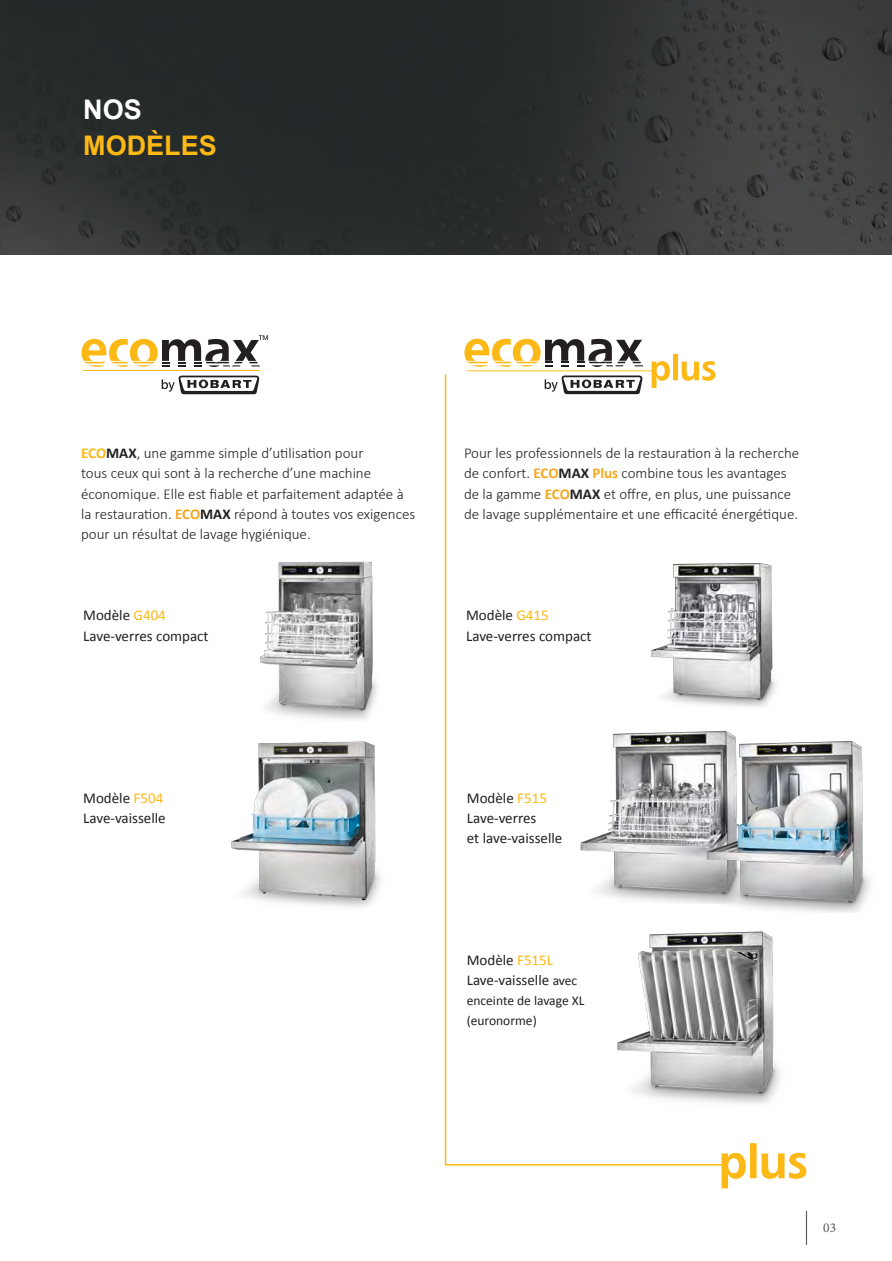
<style>
.page{position:relative;width:892px;height:1261px;background:#fff}
.page>*{position:absolute;margin:0;border:0;box-sizing:border-box;transform-origin:0 0}
.t1{font:700 27px "Arial";color:#fcb814}
.t2{font:700 27px "Arial";color:#fff}
.t3{font:300 15px/20.2px "Calibri";color:#231f20}
.t4{font:15px/20.2px "Calibri";color:#231f20}
.t5{font:13.5px/20.2px "Calibri";color:#231f20}
.t6{font:13.5px "Minion Pro";color:#57585a}
.s1{font-weight:700;color:#fcb814}
.s2{font-weight:700}
.s3{font-weight:700;color:#f6a71c}
.s4{color:#fcb814}
.s5{font-size:13.5px}
</style>
<div class="page">
<img style="left:0;top:0;width:891px;height:254px">
<hr style="left:805px;top:1210px;width:2px;height:35px;background:#57585a">
<svg style="left:721px;top:1143px;width:85px;height:45px"></svg>
<svg style="left:444px;top:373px;width:279px;height:793px"></svg>
<img style="left:702px;top:710px;width:168px;height:202px">
<img style="left:611px;top:546px;width:166px;height:162px">
<img style="left:260px;top:490px;width:195px;height:231px">
<img style="left:577px;top:924px;width:204px;height:199px">
<img style="left:231px;top:741px;width:150px;height:166px">
<hr style="left:83px;top:370px;width:177px;height:1px;background:#fcb814">
<svg style="left:162px;top:375px;width:97px;height:19px"></svg>
<svg style="left:82px;top:335px;width:186px;height:32px"></svg>
<svg style="left:464px;top:339px;width:251px;height:55px"></svg>
<h1 class="t2" style="left:83px;top:92px;width:60px">NOS</h1>
<h1 class="t1" style="left:83px;top:128px;width:135px">MODÈLES</h1>
<p class="t3" style="left:81px;top:443px;width:335px"><span class="s1">ECO</span><span class="s2">MAX</span>, une gamme simple d’utilisation pour<br>tous ceux qui sont à la recherche d’une machine économique. Elle est fiable et parfaitement adaptée à la restauration. <span class="s3">ECO</span><span class="s2">MAX</span> répond à toutes vos exigences pour un résultat de lavage hygiénique.</p>
<p class="t3" style="left:464px;top:443px;width:337px">Pour les professionnels de la restauration à la recherche de confort. <span class="s3">ECO</span><span class="s2">MAX</span> <span class="s3">Plus</span> combine tous les avantages de la gamme <span class="s3">ECO</span><span class="s2">MAX</span> et offre, en plus, une puissance de lavage supplémentaire et une efficacité énergétique.</p>
<p class="t4" style="left:83px;top:605px;width:127px">Modèle <span class="s4">G404<br></span>Lave-verres compact</p>
<p class="t4" style="left:83px;top:787px;width:84px">Modèle <span class="s4">F504<br></span>Lave-vaisselle</p>
<p class="t4" style="left:466px;top:605px;width:127px">Modèle <span class="s4">G415<br></span>Lave-verres compact</p>
<p class="t4" style="left:467px;top:787px;width:97px">Modèle <span class="s4">F515<br></span>Lave-verres<br>et lave-vaisselle</p>
<p class="t4" style="left:466px;top:949px;width:112px">Modèle <span class="s4">F515L<br></span>Lave-vaisselle <span class="s5">avec</span></p>
<p class="t5" style="left:466px;top:990px;width:119px">enceinte de lavage XL (euronorme)</p>
<p class="t6" style="left:823px;top:1219px;width:14px">03</p>
</div>
